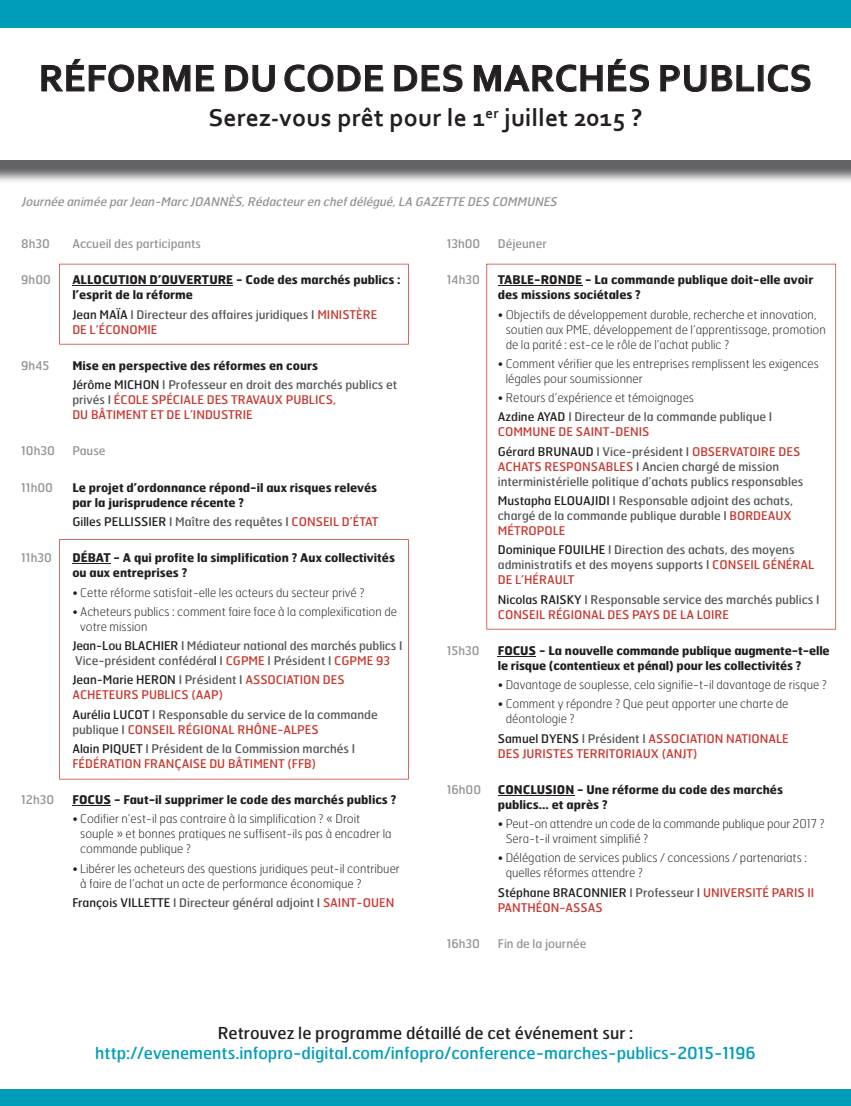
<style>
.page{position:relative;width:851px;height:1106px;background:#fff}
.page>*{position:absolute;margin:0;border:0;box-sizing:border-box;transform-origin:0 0}
.t1{font:700 39px "Corbel";letter-spacing:.01em;color:#231f20}
.t2{font:700 25.5px "Corbel";letter-spacing:.01em;color:#231f20}
.t3{font:16.5px "Hermes";color:#009dba}
.t4{font:16.5px "Hermes";color:#231f20}
.t5{font:100 12px/15px "Hermes";color:#231f20}
.t6{font:12px/15px "Hermes";color:#57585a}
.t7{font:700 12px/15px "Hermes";color:#231f20}
.t8{font:12px/15px "Hermes";color:#c83b32}
.t9{font:12px "Hermes";color:#939598}
.t10{font:italic 12px "Hermes";color:#939598}
.s1{color:#231f20}
.s2{color:#c83b32}
.s3{font-weight:700;color:#231f20}
.s4{color:#57585a}
.s5{font-weight:400}
.s6{font-weight:400;color:#57585a}
</style>
<div class="page">
<div style="left:0;top:0;width:850px;height:1106px;background:#009dba"></div>
<div style="left:0;top:140px;width:850px;height:949px;background:#fff"></div>
<img style="left:0;top:160px;width:850px;height:22px">
<div style="left:0;top:28px;width:850px;height:132px;background:#fff"></div>
<hr style="left:72px;top:805px;width:39px;height:1px;background:#231f20">
<svg style="left:41px;top:59px;width:149px;height:33px"></svg>
<svg style="left:196px;top:65px;width:18px;height:26px"></svg>
<svg style="left:225px;top:65px;width:50px;height:27px"></svg>
<svg style="left:284px;top:65px;width:99px;height:27px"></svg>
<svg style="left:394px;top:65px;width:68px;height:27px"></svg>
<svg style="left:474px;top:65px;width:128px;height:27px"></svg>
<svg style="left:608px;top:59px;width:40px;height:33px"></svg>
<svg style="left:660px;top:65px;width:94px;height:27px"></svg>
<div style="left:758px;top:65px;width:5px;height:26px;border:1px solid #231f20"></div>
<svg style="left:767px;top:65px;width:43px;height:27px"></svg>
<hr style="left:497px;top:656px;width:39px;height:1px;background:#231f20">
<hr style="left:497px;top:795px;width:77px;height:1px;background:#231f20">
<svg style="left:59px;top:264px;width:350px;height:80px"></svg>
<svg style="left:59px;top:539px;width:350px;height:240px"></svg>
<svg style="left:486px;top:264px;width:350px;height:365px"></svg>
<h1 class="t1" style="left:39px;top:54px;width:774px">RÉFORME DU CODE DES MARCHÉS PUBLICS</h1>
<h2 class="t2" style="left:208px;top:102px;width:435px">Serez-vous prêt pour le 1<sup>er</sup> juillet 2015 ?</h2>
<p class="t10" style="left:21px;top:193px;width:540px">Journée animée parJean-Marc JOANNÈS,Rédacteuren chefdélégué,LA GAZETTE DES COMMUNES</p>
<p class="t9" style="left:21px;top:236px;width:30px">8h30</p>
<p class="t9" style="left:72px;top:236px;width:130px">Accueil des participants</p>
<p class="t9" style="left:21px;top:272px;width:31px">9h00</p>
<p class="t7" style="left:72px;top:272px;width:330px">ALLOCUTION D’OUVERTURE - Code des marchés publics : l’esprit de la réforme</p>
<p class="t6" style="left:72px;top:306px;width:306px"><span class="s1">Jean MAÏA</span> I Directeur des affaires juridiques I <span class="s2">MINISTÈRE<br>DE L’ÉCONOMIE</span></p>
<p class="t9" style="left:21px;top:358px;width:30px">9h45</p>
<p class="t6" style="left:72px;top:355px;width:326px;line-height:19.2px"><span class="s3">Mise en perspective des réformes en cours<br></span><span class="s1">Jérôme MICHON</span> I Professeur en droit des marchés publics et</p>
<p class="t8" style="left:72px;top:392px;width:265px"><span class="s4">privés I</span> ÉCOLE SPÉCIALE DES TRAVAUX PUBLICS,<br>DU BÂTIMENT ET DE L’INDUSTRIE</p>
<p class="t9" style="left:21px;top:443px;width:35px">10h30</p>
<p class="t9" style="left:72px;top:443px;width:35px">Pause</p>
<p class="t9" style="left:21px;top:480px;width:33px">11h00</p>
<p class="t7" style="left:72px;top:479px;width:306px">Le projet d’ordonnance répond-il aux risques relevés par la jurisprudence récente ?</p>
<p class="t6" style="left:72px;top:514px;width:308px"><span class="s1">Gilles PELLISSIER</span> I Maître des requêtes I <span class="s2">CONSEIL D’ÉTAT</span></p>
<p class="t9" style="left:21px;top:550px;width:32px">11h30</p>
<p class="t7" style="left:72px;top:550px;width:324px">DÉBAT - A qui profite la simplification ? Aux collectivités ou aux entreprises ?</p>
<p class="t5" style="left:72px;top:584px;width:293px">• Cette réforme satisfait-elle les acteurs du secteur privé ?</p>
<p class="t5" style="left:80px;top:603px;width:318px;text-indent:-8px">• Acheteurs publics : comment faire face à la complexification de votre mission</p>
<p class="t6" style="left:72px;top:638px;width:331px"><span class="s1">Jean-Lou BLACHIER</span> I Médiateur national des marchés publics I<br>Vice-président confédéra<span class="s1">l</span> I <span class="s2">CGPME</span> I Président I <span class="s2">CGPME 93</span></p>
<p class="t8" style="left:72px;top:672px;width:274px"><span class="s1">Jean-Marie HERON</span> <span class="s4">I Président I</span> ASSOCIATION DES<br>ACHETEURS PUBLICS (AAP)</p>
<p class="t6" style="left:72px;top:706px;width:307px"><span class="s1">Aurélia LUCOT</span> I Responsable du service de la commande publique I <span class="s2">CONSEIL RÉGIONAL RHÔNE-ALPES</span></p>
<p class="t8" style="left:72px;top:740px;width:284px"><span class="s1">Alain PIQUET</span> <span class="s4">I Président de la Commission marchés I<br></span>FÉDÉRATION FRANÇAISE DU BÂTIMENT (FFB)</p>
<p class="t9" style="left:21px;top:792px;width:35px">12h30</p>
<p class="t7" style="left:72px;top:791px;width:325px">FOCUS - Faut-il supprimer le code des marchés publics ?</p>
<p class="t5" style="left:80px;top:811px;width:313px;text-indent:-8px">• Codifier n’est-il pas contraire à la simplification ? « Droit souple » et bonnes pratiques ne suffisent-ils pas à encadrer la commande publique ?</p>
<p class="t5" style="left:80px;top:860px;width:321px;text-indent:-8px">• Libérer les acheteurs des questions juridiques peut-il contribuer à faire de l’achat un acte de performance économique ?</p>
<p class="t6" style="left:72px;top:894px;width:323px"><span class="s1">François VILLETTE</span> I Directeur général adjoint I <span class="s2">SAINT-OUEN</span></p>
<p class="t9" style="left:446px;top:236px;width:35px">13h00</p>
<p class="t9" style="left:497px;top:236px;width:50px">Déjeuner</p>
<p class="t9" style="left:446px;top:272px;width:35px">14h30</p>
<p class="t7" style="left:497px;top:272px;width:317px">TABLE-RONDE - La commande publique doit-elle avoir des missions sociétales ?</p>
<p class="t5" style="left:505px;top:306px;width:321px;text-indent:-8px">• Objectifs de développement durable, recherche et innovation, soutien aux PME, développement de l’apprentissage, promotion de la parité : est-ce le rôle de l’achat public ?</p>
<p class="t5" style="left:505px;top:356px;width:314px;text-indent:-8px">• Comment vérifier que les entreprises remplissent les exigences légales pour soumissionner</p>
<p class="t5" style="left:497px;top:388px;width:276px;line-height:19.2px">• Retours d’expérience et témoignages<br><span class="s5">Azdine AYAD</span> <span class="s6">I Directeur de la commande publique I</span></p>
<p class="t8" style="left:497px;top:422px;width:304px;line-height:19.2px">COMMUNE DE SAINT-DENIS<br><span class="s1">Gérard BRUNAUD</span> <span class="s4">I Vice-président I</span> OBSERVATOIRE DES</p>
<p class="t6" style="left:497px;top:458px;width:307px"><span class="s2">ACHATS RESPONSABLES</span> I Ancien chargé de mission interministérielle politique d’achats publics responsables</p>
<p class="t6" style="left:497px;top:493px;width:296px;text-align:justify"><span class="s1">Mustapha ELOUAJIDI</span> I Responsable adjoint des achats, chargé de la commande publique durable I <span class="s2">BORDEAUX MÉTROPOLE</span></p>
<p class="t6" style="left:497px;top:542px;width:318px"><span class="s1">Dominique FOUILHE</span> I Direction des achats, des moyens administratifs et des moyens supports I <span class="s2">CONSEIL GÉNÉRAL<br>DE L’HÉRAULT</span></p>
<p class="t6" style="left:497px;top:591px;width:323px"><span class="s1">Nicolas RAISKY</span> I Responsable service des marchés publics I<br><span class="s2">CONSEIL RÉGIONAL DES PAYS DE LA LOIRE</span></p>
<p class="t9" style="left:446px;top:642px;width:34px">15h30</p>
<p class="t7" style="left:497px;top:642px;width:333px">FOCUS - La nouvelle commande publique augmente-t-elle le risque (contentieux et pénal) pour les collectivités ?</p>
<p class="t5" style="left:497px;top:677px;width:330px">• Davantage de souplesse, cela signifie-t-il davantage de risque ?</p>
<p class="t5" style="left:505px;top:696px;width:284px;text-indent:-8px">• Comment y répondre ? Que peut apporter une charte de déontologie ?</p>
<p class="t8" style="left:497px;top:730px;width:292px"><span class="s1">Samuel DYENS</span> <span class="s4">I Président I</span> ASSOCIATION NATIONALE<br>DES JURISTES TERRITORIAUX (ANJT)</p>
<p class="t9" style="left:446px;top:781px;width:36px">16h00</p>
<p class="t7" style="left:497px;top:781px;width:286px">CONCLUSION - Une réforme du code des marchés publics… et après ?</p>
<p class="t5" style="left:505px;top:816px;width:320px;text-indent:-8px">• Peut-on attendre un code de la commande publique pour 2017 ?<br>Sera-t-il vraiment simplifié ?</p>
<p class="t5" style="left:505px;top:850px;width:302px;text-indent:-8px">• Délégation de services publics / concessions / partenariats : quelles réformes attendre ?</p>
<p class="t8" style="left:497px;top:884px;width:318px"><span class="s1">Stéphane BRACONNIER</span> <span class="s4">I Professeur I</span> UNIVERSITÉ PARIS II<br>PANTHÉON-ASSAS</p>
<p class="t9" style="left:446px;top:935px;width:35px">16h30</p>
<p class="t9" style="left:497px;top:935px;width:90px">Fin de la journée</p>
<h3 class="t4" style="left:218px;top:1022px;width:417px">Retrouvez le programme détaillé de cet événement sur :</h3>
<h3 class="t3" style="left:95px;top:1042px;width:661px">http://evenements.infopro-digital.com/infopro/conference-marches-publics-2015-1196</h3>
</div>
